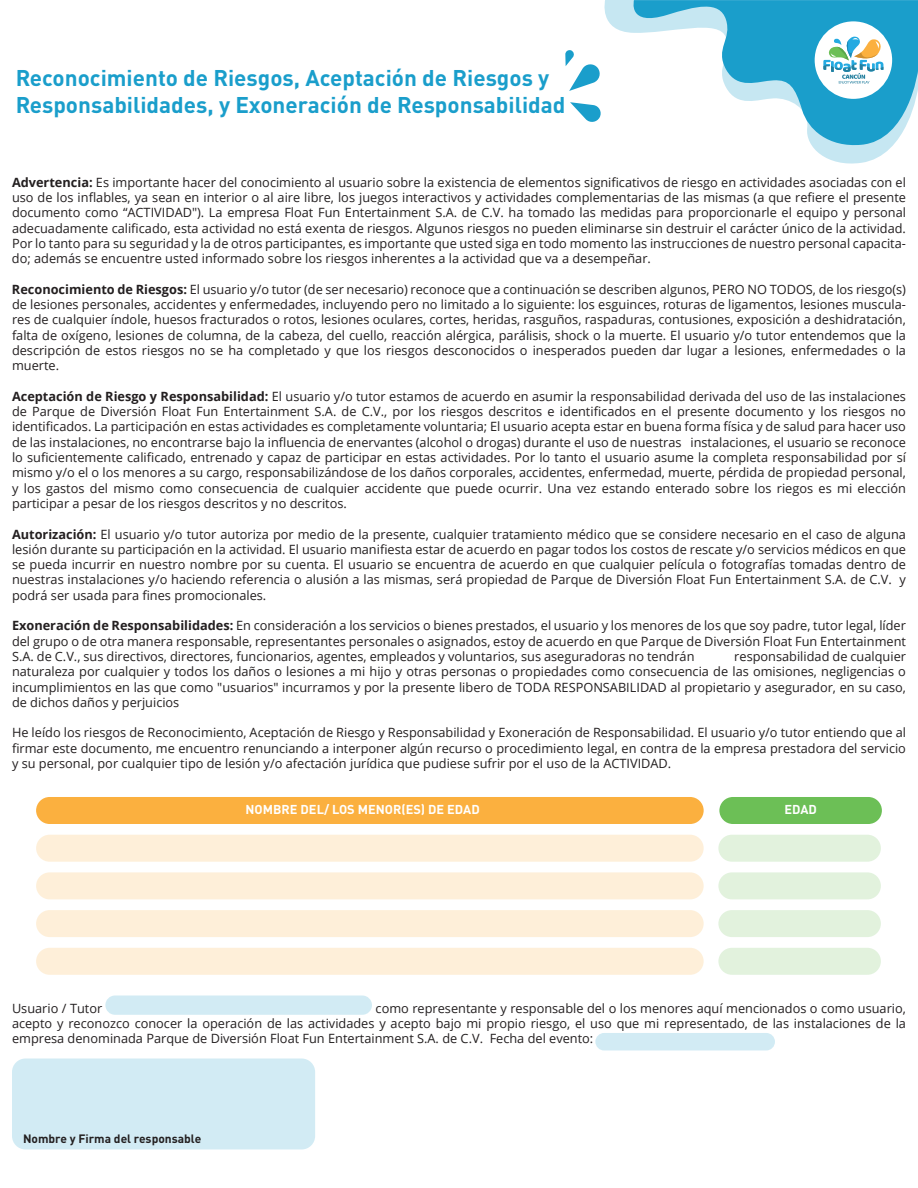
<style>
.page{position:relative;width:918px;height:1188px;background:#fff}
.page>*{position:absolute;margin:0;border:0;box-sizing:border-box;transform-origin:0 0}
.t1{font:700 22.5px/27px "DIN Pro";color:#1a9ecb}
.t2{font:12.75px/15.3px "Open Sans";color:#231f20;text-align:justify}
.t3{font:700 12.75px "DIN Pro";color:#fff}
.t4{font:700 12px "DIN Pro";color:#231f20}
.s1{font-weight:700}
</style>
<div class="page">
<div style="left:12px;top:1059px;width:303px;height:90px;background:#d2ebf4;border-radius:14px"></div>
<svg style="left:604px;top:0;width:286px;height:164px"></svg>
<svg style="left:627px;top:0;width:291px;height:148px"></svg>
<svg style="left:570px;top:102px;width:31px;height:20px"></svg>
<svg style="left:565px;top:50px;width:35px;height:41px"></svg>
<div style="left:36px;top:797px;width:668px;height:27px;background:#fbb03f;border-radius:14px"></div>
<div style="left:719px;top:797px;width:163px;height:27px;background:#6cbf56;border-radius:14px"></div>
<div style="left:36px;top:835px;width:668px;height:27px;background:#feefd9;border-radius:14px"></div>
<div style="left:718px;top:835px;width:163px;height:27px;background:#e2f2dd;border-radius:14px"></div>
<div style="left:36px;top:872px;width:668px;height:27px;background:#feefd9;border-radius:14px"></div>
<div style="left:718px;top:872px;width:163px;height:27px;background:#e2f2dd;border-radius:14px"></div>
<div style="left:36px;top:910px;width:668px;height:27px;background:#feefd9;border-radius:14px"></div>
<div style="left:718px;top:910px;width:163px;height:27px;background:#e2f2dd;border-radius:14px"></div>
<div style="left:36px;top:948px;width:668px;height:27px;background:#feefd9;border-radius:14px"></div>
<div style="left:105px;top:996px;width:267px;height:19px;background:#d2ebf4;border-radius:10px"></div>
<div style="left:595px;top:1033px;width:180px;height:17px;background:#d2ebf4;border-radius:9px"></div>
<div style="left:718px;top:948px;width:163px;height:27px;background:#e2f2dd;border-radius:14px"></div>
<h1 class="t1" style="left:16px;top:62px;width:551px">Reconocimiento de Riesgos, Aceptación de Riesgos y<br>Responsabilidades, y Exoneración de Responsabilidad</h1>
<p class="t2" style="left:12px;top:174px;width:896px"><span class="s1">Advertencia:</span> Es importante hacer del conocimiento al usuario sobre la existencia de elementos significativos de riesgo en actividades asociadas con el uso de los inflables, ya sean en interior o al aire libre, los juegos interactivos y actividades complementarias de las mismas (a que refiere el presente documento como “ACTIVIDAD"). La empresa Float Fun Entertainment S.A. de C.V. ha tomado las medidas para proporcionarle el equipo y personal adecuadamente calificado, esta actividad no está exenta de riesgos. Algunos riesgos no pueden eliminarse sin destruir el carácter único de la actividad.<br>Por lo tanto para su seguridad y la de otros participantes, es importante que usted siga en todo momento las instrucciones de nuestro personal capacita&shy;do; además se encuentre usted informado sobre los riesgos inherentes a la actividad que va a desempeñar.</p>
<p class="t2" style="left:12px;top:281px;width:896px"><span class="s1">Reconocimiento de Riesgos:</span> El usuario y/o tutor (de ser necesario) reconoce que a continuación se describen algunos, PERO NO TODOS, de los riesgo(s) de lesiones personales, accidentes y enfermedades, incluyendo pero no limitado a lo siguiente: los esguinces, roturas de ligamentos, lesiones muscula&shy;res de cualquier índole, huesos fracturados o rotos, lesiones oculares, cortes, heridas, rasguños, raspaduras, contusiones, exposición a deshidratación, falta de oxígeno, lesiones de columna, de la cabeza, del cuello, reacción alérgica, parálisis, shock o la muerte. El usuario y/o tutor entendemos que la descripción de estos riesgos no se ha completado y que los riesgos desconocidos o inesperados pueden dar lugar a lesiones, enfermedades o la muerte.</p>
<p class="t2" style="left:12px;top:388px;width:896px"><span class="s1">Aceptación de Riesgo y Responsabilidad:</span> El usuario y/o tutor estamos de acuerdo en asumir la responsabilidad derivada del uso de las instalaciones de Parque de Diversión Float Fun Entertainment S.A. de C.V., por los riesgos descritos e identificados en el presente documento y los riesgos no identificados. La participación en estas actividades es completamente voluntaria; El usuario acepta estar en buena forma física y de salud para hacer uso de las instalaciones, no encontrarse bajo la influencia de enervantes (alcohol o drogas) durante el uso de nuestras instalaciones, el usuario se reconoce lo suficientemente calificado, entrenado y capaz de participar en estas actividades. Por lo tanto el usuario asume la completa responsabilidad por sí mismo y/o el o los menores a su cargo, responsabilizándose de los daños corporales, accidentes, enfermedad, muerte, pérdida de propiedad personal, y los gastos del mismo como consecuencia de cualquier accidente que puede ocurrir. Una vez estando enterado sobre los riegos es mi elección participar a pesar de los riesgos descritos y no descritos.</p>
<p class="t2" style="left:12px;top:526px;width:896px"><span class="s1">Autorización:</span> El usuario y/o tutor autoriza por medio de la presente, cualquier tratamiento médico que se considere necesario en el caso de alguna lesión durante su participación en la actividad. El usuario manifiesta estar de acuerdo en pagar todos los costos de rescate y/o servicios médicos en que se pueda incurrir en nuestro nombre por su cuenta. El usuario se encuentra de acuerdo en que cualquier película o fotografías tomadas dentro de nuestras instalaciones y/o haciendo referencia o alusión a las mismas, será propiedad de Parque de Diversión Float Fun Entertainment S.A. de C.V. y podrá ser usada para fines promocionales.</p>
<p class="t2" style="left:12px;top:618px;width:896px"><span class="s1">Exoneración de Responsabilidades:</span> En consideración a los servicios o bienes prestados, el usuario y los menores de los que soy padre, tutor legal, líder del grupo o de otra manera responsable, representantes personales o asignados, estoy de acuerdo en que Parque de Diversión Float Fun Entertainment S.A. de C.V., sus directivos, directores, funcionarios, agentes, empleados y voluntarios, sus aseguradoras no tendrán</p>
<p class="t2" style="left:12px;top:648px;width:896px;text-indent:722px">responsabilidad de cualquier naturaleza por cualquier y todos los daños o lesiones a mi hijo y otras personas o propiedades como consecuencia de las omisiones, negligencias o incumplimientos en las que como "usuarios" incurramos y por la presente libero de TODA RESPONSABILIDAD al propietario y asegurador, en su caso, de dichos daños y perjuicios</p>
<p class="t2" style="left:12px;top:725px;width:896px">He leído los riesgos de Reconocimiento, Aceptación de Riesgo y Responsabilidad y Exoneración de Responsabilidad. El usuario y/o tutor entiendo que al firmar este documento, me encuentro renunciando a interponer algún recurso o procedimiento legal, en contra de la empresa prestadora del servicio y su personal, por cualquier tipo de lesión y/o afectación jurídica que pudiese sufrir por el uso de la ACTIVIDAD.</p>
<p class="t3" style="left:246px;top:799px;width:236px">NOMBRE DEL/ LOS MENOR(ES) DE EDAD</p>
<p class="t3" style="left:784px;top:799px;width:34px">EDAD</p>
<p class="t2" style="left:12px;top:1000px;width:896px;text-indent:364px">como representante y responsable del o los menores aquí mencionados o como usuario, acepto y reconozco conocer la operación de las actividades y acepto bajo mi propio riesgo, el uso que mi representado, de las instalaciones de la empresa denominada Parque de Diversión Float Fun Entertainment S.A. de C.V. Fecha del evento:</p>
<p class="t2" style="left:12px;top:1000px;width:92px">Usuario / Tutor</p>
<p class="t4" style="left:23px;top:1128px;width:180px">Nombre y Firma del responsable</p>
</div>
